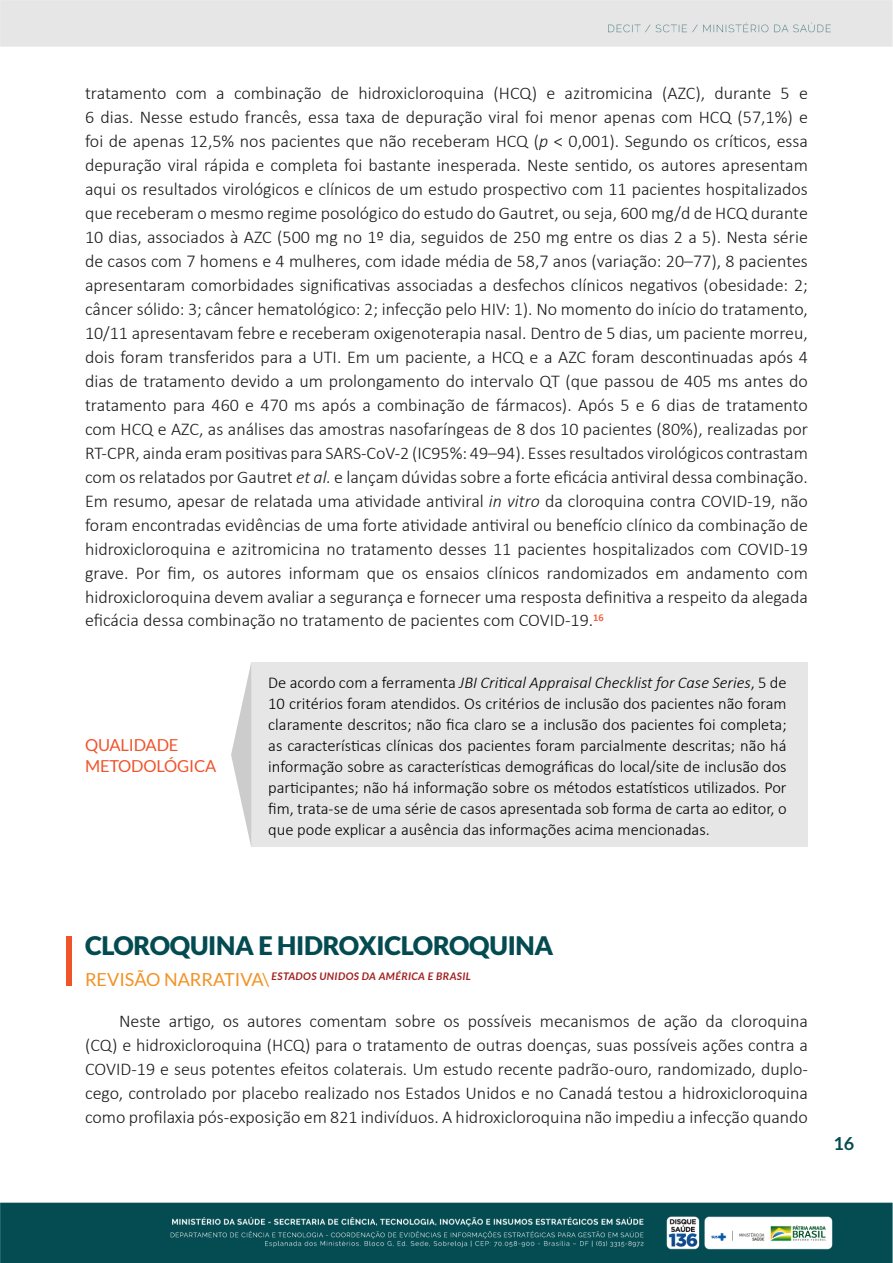
<style>
.page{position:relative;width:893px;height:1263px;background:#fff}
.page>*{position:absolute;margin:0;border:0;box-sizing:border-box;transform-origin:0 0}
.t1{font:900 25.5px "Lato";letter-spacing:-.01em;color:#034b51}
.t2{font:300 18px/24px "Calibri";color:#1a1a1a;text-align:justify}
.t3{font:700 18px "Lato";color:#034b51}
.t4{font:300 16.5px/21px "Calibri";color:#000;text-align:justify}
.t5{font:16.5px/21px "Lato";letter-spacing:-.01em;color:#f0542b}
.t6{font:italic 700 10.5px "Lato";letter-spacing:.04em;color:#a22021}
.s1{font-style:italic}
.s2{font-weight:400;font-style:normal;font-size:18px;color:#f29224}
</style>
<div class="page">
<img style="left:0;top:0;width:893px;height:1263px">
<div style="left:85px;top:662px;width:146px;height:185px;background:#fff"></div>
<div style="left:251px;top:662px;width:557px;height:185px;background:#e6e6e6"></div>
<svg style="left:231px;top:662px;width:20px;height:185px"></svg>
<div style="left:66px;top:936px;width:6px;height:50px;background:#f0542b"></div>
<p class="t2" style="left:85px;top:80px;width:724px">tratamento com a combinação de hidroxicloroquina (HCQ) e azitromicina (AZC), durante 5 e 6 dias. Nesse estudo francês, essa taxa de depuração viral foi menor apenas com HCQ (57,1%) e foi de apenas 12,5% nos pacientes que não receberam HCQ (<span class="s1">p</span> &lt; 0,001). Segundo os críticos, essa depuração viral rápida e completa foi bastante inesperada. Neste sentido, os autores apresentam aqui os resultados virológicos e clínicos de um estudo prospectivo com 11 pacientes hospitalizados que receberam o mesmo regime posológico do estudo do Gautret, ou seja, 600 mg/d de HCQ durante 10 dias, associados à AZC (500 mg no 1º dia, seguidos de 250 mg entre os dias 2 a 5). Nesta série de casos com 7 homens e 4 mulheres, com idade média de 58,7 anos (variação: 20–77), 8 pacientes apresentaram comorbidades significativas associadas a desfechos clínicos negativos (obesidade: 2; câncer sólido: 3; câncer hematológico: 2; infecção pelo HIV: 1). No momento do início do tratamento, 10/11 apresentavam febre e receberam oxigenoterapia nasal. Dentro de 5 dias, um paciente morreu, dois foram transferidos para a UTI. Em um paciente, a HCQ e a AZC foram descontinuadas após 4 dias de tratamento devido a um prolongamento do intervalo QT (que passou de 405 ms antes do tratamento para 460 e 470 ms após a combinação de fármacos). Após 5 e 6 dias de tratamento com HCQ e AZC, as análises das amostras nasofaríngeas de 8 dos 10 pacientes (80%), realizadas por RT-CPR, ainda eram positivas para SARS-CoV-2 (IC95%: 49–94). Esses resultados virológicos contrastam com os relatados por Gautret <span class="s1">et al.</span> e lançam dúvidas sobre a forte eficácia antiviral dessa combinação.<br>Em resumo, apesar de relatada uma atividade antiviral <span class="s1">in vitro</span> da cloroquina contra COVID-19, não foram encontradas evidências de uma forte atividade antiviral ou benefício clínico da combinação de hidroxicloroquina e azitromicina no tratamento desses 11 pacientes hospitalizados com COVID-19 grave. Por fim, os autores informam que os ensaios clínicos randomizados em andamento com hidroxicloroquina devem avaliar a segurança e fornecer uma resposta definitiva a respeito da alegada eficácia dessa combinação no tratamento de pacientes com COVID-19.<sup>16</sup></p>
<p class="t5" style="left:85px;top:734px;width:133px">QUALIDADE<br>METODOLÓGICA</p>
<p class="t4" style="left:268px;top:671px;width:520px">De acordo com a ferramenta <span class="s1">JBI Critical Appraisal Checklist for Case Series</span>, 5 de 10 critérios foram atendidos. Os critérios de inclusão dos pacientes não foram claramente descritos; não fica claro se a inclusão dos pacientes foi completa; as características clínicas dos pacientes foram parcialmente descritas; não há informação sobre as características demográficas do local/site de inclusão dos participantes; não há informação sobre os métodos estatísticos utilizados. Por fim, trata-se de uma série de casos apresentada sob forma de carta ao editor, o que pode explicar a ausência das informações acima mencionadas.</p>
<h1 class="t1" style="left:85px;top:931px;width:470px">CLOROQUINA E HIDROXICLOROQUINA</h1>
<p class="t6" style="left:85px;top:970px;width:387px"><span class="s2">REVISÃO NARRATIVA\</span> ESTADOS UNIDOS DA AMÉRICA E BRASIL</p>
<p class="t2" style="left:85px;top:1008px;width:724px;text-indent:34px">Neste artigo, os autores comentam sobre os possíveis mecanismos de ação da cloroquina (CQ) e hidroxicloroquina (HCQ) para o tratamento de outras doenças, suas possíveis ações contra a COVID-19 e seus potentes efeitos colaterais. Um estudo recente padrão-ouro, randomizado, duplo&shy;cego, controlado por placebo realizado nos Estados Unidos e no Canadá testou a hidroxicloroquina como profilaxia pós-exposição em 821 indivíduos. A hidroxicloroquina não impediu a infecção quando</p>
<p class="t3" style="left:833px;top:1133px;width:22px">16</p>
</div>
